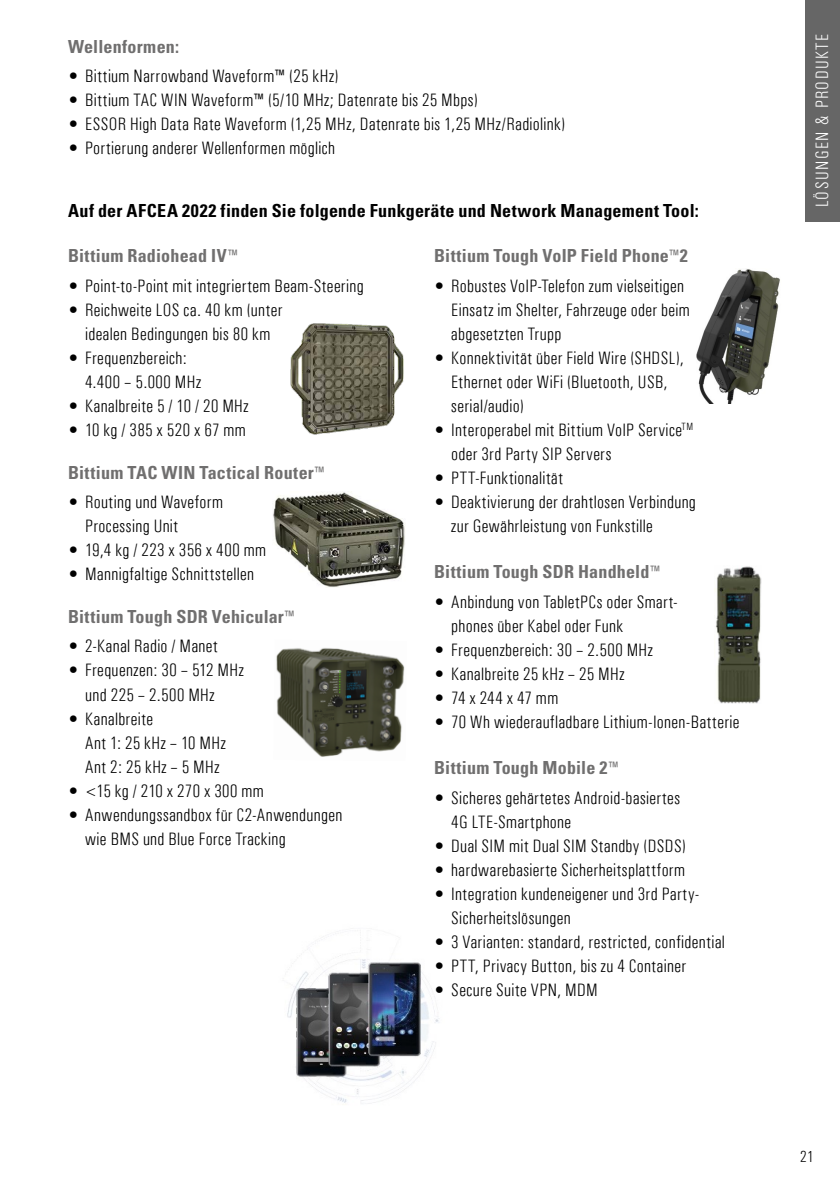
<style>
.page{position:relative;width:840px;height:1191px;background:#fff}
.page>*{position:absolute;margin:0;border:0;box-sizing:border-box;transform-origin:0 0}
.t1{font:300 condensed 18px/24px "Univers";letter-spacing:.02em;color:#000}
.t2{font:700 condensed 18px "Univers LT Std";letter-spacing:.015em;color:#706f6f}
.t3{font:700 condensed 18px "Univers LT Std";letter-spacing:.015em;color:#000}
.t4{font:300 condensed 18px "Univers";letter-spacing:.08em;color:#fff}
.t5{font:300 condensed 16px "Univers";color:#000}
.s1{font-family:"Univers";font-weight:300}
</style>
<div class="page">
<img style="left:287px;top:932px;width:152px;height:172px">
<div style="left:805px;top:0;width:34px;height:221px;background:#666"></div>
<img style="left:290px;top:323px;width:114px;height:112px">
<img style="left:273px;top:492px;width:132px;height:95px">
<img style="left:276px;top:648px;width:129px;height:109px">
<img style="left:715px;top:566px;width:46px;height:137px">
<img style="left:696px;top:269px;width:84px;height:135px">
<p class="t2" style="left:68px;top:35px;width:112px">Wellenformen:</p>
<p class="t1" style="left:68px;top:64px;width:272px">• Bittium Narrowband Waveform™ (25 kHz)</p>
<p class="t1" style="left:68px;top:88px;width:411px">• Bittium TAC WIN Waveform™ (5/10 MHz; Datenrate bis 25 Mbps)</p>
<p class="t1" style="left:68px;top:112px;width:498px">• ESSOR High Data Rate Waveform (1,25 MHz, Datenrate bis 1,25 MHz/Radiolink)</p>
<p class="t1" style="left:68px;top:136px;width:268px">• Portierung anderer Wellenformen möglich</p>
<p class="t3" style="left:68px;top:199px;width:632px">Auf der AFCEA 2022 finden Sie folgende Funkgeräte und Network Management Tool:</p>
<p class="t2" style="left:68px;top:245px;width:172px">Bittium Radiohead IV<span class="s1">™</span></p>
<p class="t1" style="left:68px;top:274px;width:297px">• Point-to-Point mit integriertem Beam-Steering</p>
<p class="t1" style="left:68px;top:298px;width:216px;text-align:center">• Reichweite LOS ca. 40 km (unter idealen Bedingungen bis 80 km</p>
<p class="t1" style="left:85px;top:346px;width:117px;text-indent:-17px">• Frequenzbereich:<br>4.400 – 5.000 MHz</p>
<p class="t1" style="left:68px;top:394px;width:182px">• Kanalbreite 5 / 10 / 20 MHz</p>
<p class="t1" style="left:68px;top:418px;width:179px">• 10 kg / 385 x 520 x 67 mm</p>
<p class="t2" style="left:68px;top:461px;width:258px">Bittium TAC WIN Tactical Router<span class="s1">™</span></p>
<p class="t1" style="left:85px;top:490px;width:139px;text-indent:-17px">• Routing und Waveform<br>Processing Unit</p>
<p class="t1" style="left:68px;top:538px;width:199px">• 19,4 kg / 223 x 356 x 400 mm</p>
<p class="t1" style="left:68px;top:562px;width:187px">• Mannigfaltige Schnittstellen</p>
<p class="t2" style="left:434px;top:561px;width:228px">Bittium Tough SDR Handheld<span class="s1">™</span></p>
<p class="t1" style="left:451px;top:590px;width:227px;text-indent:-17px">• Anbindung von TabletPCs oder Smart&shy;phones über Kabel oder Funk</p>
<p class="t1" style="left:434px;top:638px;width:220px">• Frequenzbereich: 30 – 2.500 MHz</p>
<p class="t1" style="left:434px;top:662px;width:191px">• Kanalbreite 25 kHz – 25 MHz</p>
<p class="t1" style="left:434px;top:686px;width:126px">• 74 x 244 x 47 mm</p>
<p class="t1" style="left:434px;top:710px;width:307px">• 70 Wh wiederaufladbare Lithium-Ionen-Batterie</p>
<p class="t2" style="left:434px;top:245px;width:255px">Bittium Tough VoIP Field Phone<span class="s1">™</span>2</p>
<p class="t1" style="left:451px;top:274px;width:240px;text-indent:-17px">• Robustes VoIP-Telefon zum vielseitigen<br>Einsatz im Shelter, Fahrzeuge oder beim abgesetzten Trupp</p>
<p class="t1" style="left:451px;top:346px;width:234px;text-indent:-17px">• Konnektivität über Field Wire (SHDSL),<br>Ethernet oder WiFi (Bluetooth, USB, serial/audio)</p>
<p class="t1" style="left:451px;top:418px;width:243px;text-indent:-17px">• Interoperabel mit Bittium VoIP Service<sup>TM </sup>oder 3rd Party SIP Servers</p>
<p class="t1" style="left:434px;top:466px;width:130px">• PTT-Funktionalität</p>
<p class="t1" style="left:451px;top:490px;width:246px;text-indent:-17px">• Deaktivierung der drahtlosen Verbindung zur Gewährleistung von Funkstille</p>
<p class="t2" style="left:68px;top:605px;width:228px">Bittium Tough SDR Vehicular<span class="s1">™</span></p>
<p class="t1" style="left:68px;top:634px;width:151px">• 2-Kanal Radio / Manet</p>
<p class="t1" style="left:85px;top:658px;width:160px;text-indent:-17px">• Frequenzen: 30 – 512 MHz und 225 – 2.500 MHz</p>
<p class="t1" style="left:85px;top:706px;width:142px;text-indent:-17px">• Kanalbreite<br>Ant 1: 25 kHz – 10 MHz<br>Ant 2: 25 kHz – 5 MHz</p>
<p class="t1" style="left:68px;top:778px;width:197px">• &lt;15 kg / 210 x 270 x 300 mm</p>
<p class="t1" style="left:85px;top:802px;width:259px;text-indent:-17px">• Anwendungssandbox für C2-Anwendungen wie BMS und Blue Force Tracking</p>
<p class="t2" style="left:434px;top:756px;width:186px">Bittium Tough Mobile 2<span class="s1">™</span></p>
<p class="t1" style="left:451px;top:786px;width:230px;text-indent:-17px">• Sicheres gehärtetes Android-basiertes<br>4G LTE-Smartphone</p>
<p class="t1" style="left:434px;top:834px;width:253px">• Dual SIM mit Dual SIM Standby (DSDS)</p>
<p class="t1" style="left:434px;top:858px;width:252px">• hardwarebasierte Sicherheitsplattform</p>
<p class="t1" style="left:451px;top:882px;width:249px;text-indent:-17px">• Integration kundeneigener und 3rd Party-<br>Sicherheitslösungen</p>
<p class="t1" style="left:434px;top:930px;width:292px">• 3 Varianten: standard, restricted, confidential</p>
<p class="t1" style="left:434px;top:954px;width:253px">• PTT, Privacy Button, bis zu 4 Container</p>
<p class="t1" style="left:434px;top:978px;width:165px">• Secure Suite VPN, MDM</p>
<p class="t4" style="left:811px;top:207px;width:175px;rotate:-90deg">LÖSUNGEN &amp; PRODUKTE</p>
<p class="t5" style="left:799px;top:1147px;width:15px">21</p>
</div>
